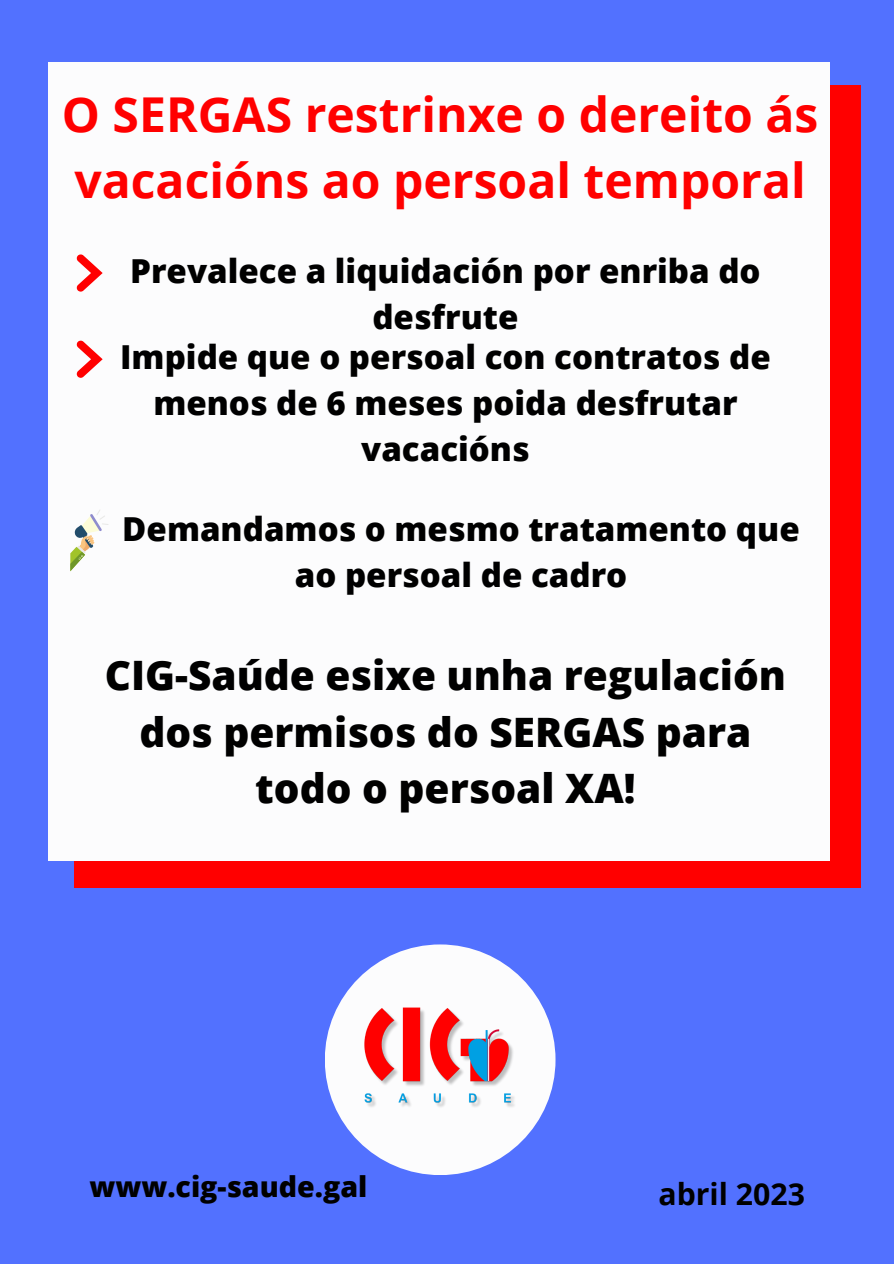
<style>
.page{position:relative;width:894px;height:1264px;background:#fff}
.page>*{position:absolute;margin:0;border:0;box-sizing:border-box;transform-origin:0 0}
.t1{font:700 48px/66.4px "Open Sans";color:#f00}
.t2{font:800 40.5px/56.2px "Open Sans";color:#000;text-align:center}
.t3{font:800 33px/46.2px "Open Sans";color:#000;text-align:center}
.t4{font:700 30.15px "Open Sans";color:#000}
.t5{font:800 28.5px "Open Sans";color:#000}
</style>
<div class="page">
<div style="left:0;top:0;width:893px;height:1263px;background:#5271ff"></div>
<div style="left:74px;top:86px;width:786px;height:802px;background:#f00"></div>
<div style="left:48px;top:62px;width:782px;height:798px;background:#fcfcfd"></div>
<div style="left:325px;top:944px;width:230px;height:231px;background:#fcfcfd;border-radius:50%"></div>
<img style="left:336px;top:982px;width:200px;height:147px">
<svg style="left:77px;top:254px;width:26px;height:37px"></svg>
<svg style="left:77px;top:340px;width:26px;height:38px"></svg>
<svg style="left:70px;top:510px;width:38px;height:61px"></svg>
<h1 class="t1" style="left:62px;top:80px;width:757px">O SERGAS restrinxe o dereito ás vacacións ao persoal temporal</h1>
<p class="t3" style="left:130px;top:247px;width:631px">Prevalece a liquidación por enriba do desfrute</p>
<p class="t3" style="left:120px;top:332px;width:652px">Impide que o persoal con contratos de menos de 6 meses poida desfrutar vacacións</p>
<p class="t3" style="left:122px;top:505px;width:678px">Demandamos o mesmo tratamento que ao persoal de cadro</p>
<p class="t2" style="left:105px;top:646px;width:682px">CIG-Saúde esixe unha regulación dos permisos do SERGAS para todo o persoal XA!</p>
<p class="t5" style="left:89px;top:1166px;width:279px">www.cig-saude.gal</p>
<p class="t4" style="left:658px;top:1172px;width:148px">abril 2023</p>
</div>
